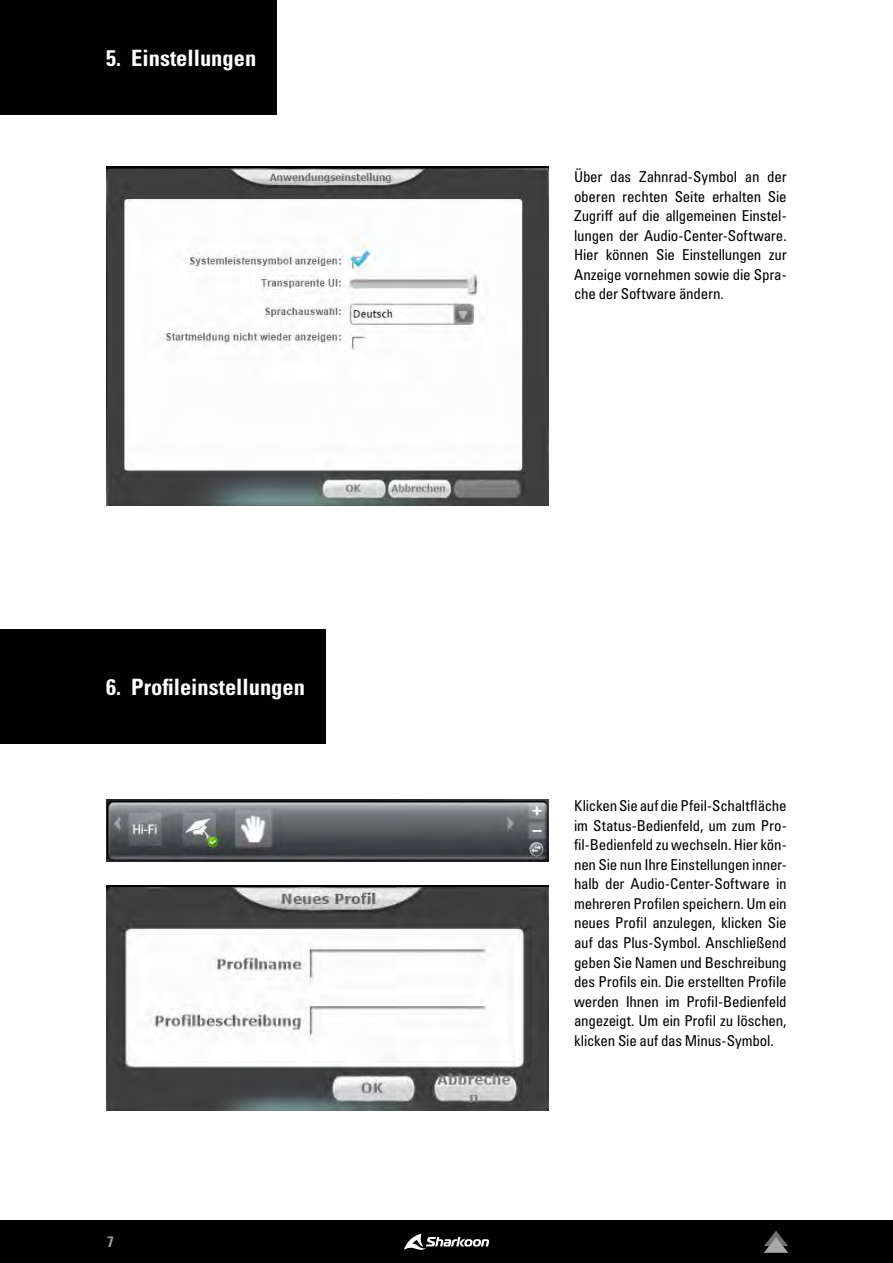
<style>
.page{position:relative;width:893px;height:1263px;background:#fff}
.page>*{position:absolute;margin:0;border:0;box-sizing:border-box;transform-origin:0 0}
.t1{font:22.5px "Univers LTCYR 67 Bold Cond";color:#fff}
.t2{font:condensed 15px/19.5px "Univers LTCYR 57";letter-spacing:-.015em;color:#000;text-align:justify}
.t3{font:15px "Univers LTCYR 67 Bold Cond";color:#e3e3e3}
</style>
<div class="page">
<div style="left:0;top:1220px;width:893px;height:43px;background:#020203"></div>
<svg style="left:764px;top:1231px;width:24px;height:22px"></svg>
<svg style="left:404px;top:1233px;width:85px;height:17px"></svg>
<img style="left:106px;top:168px;width:443px;height:338px">
<img style="left:106px;top:799px;width:443px;height:62px">
<img style="left:106px;top:888px;width:443px;height:223px">
<div style="left:0;top:0;width:276px;height:115px;background:#020203"></div>
<div style="left:0;top:629px;width:325px;height:115px;background:#020203"></div>
<h1 class="t1" style="left:106px;top:44px;width:151px">5. Einstellungen</h1>
<h1 class="t1" style="left:106px;top:673px;width:200px">6. Profileinstellungen</h1>
<p class="t3" style="left:107px;top:1232px;width:8px">7</p>
<p class="t2" style="left:574px;top:167px;width:214px">Über das Zahnrad-Symbol an der oberen rechten Seite erhalten Sie Zugriff auf die allgemeinen Einstel&shy;lungen der Audio-Center-Software.<br>Hier können Sie Einstellungen zur Anzeige vornehmen sowie die Spra&shy;che der Software ändern.</p>
<p class="t2" style="left:574px;top:796px;width:214px">Klicken Sie auf die Pfeil-Schaltfläche im Status-Bedienfeld, um zum Pro&shy;fil-Bedienfeld zu wechseln. Hier kön&shy;nen Sie nun Ihre Einstellungen inner&shy;halb der Audio-Center-Software in mehreren Profilen speichern. Um ein neues Profil anzulegen, klicken Sie auf das Plus-Symbol. Anschließend geben Sie Namen und Beschreibung des Profils ein. Die erstellten Profile werden Ihnen im Profil-Bedienfeld angezeigt. Um ein Profil zu löschen, klicken Sie auf das Minus-Symbol.</p>
</div>
